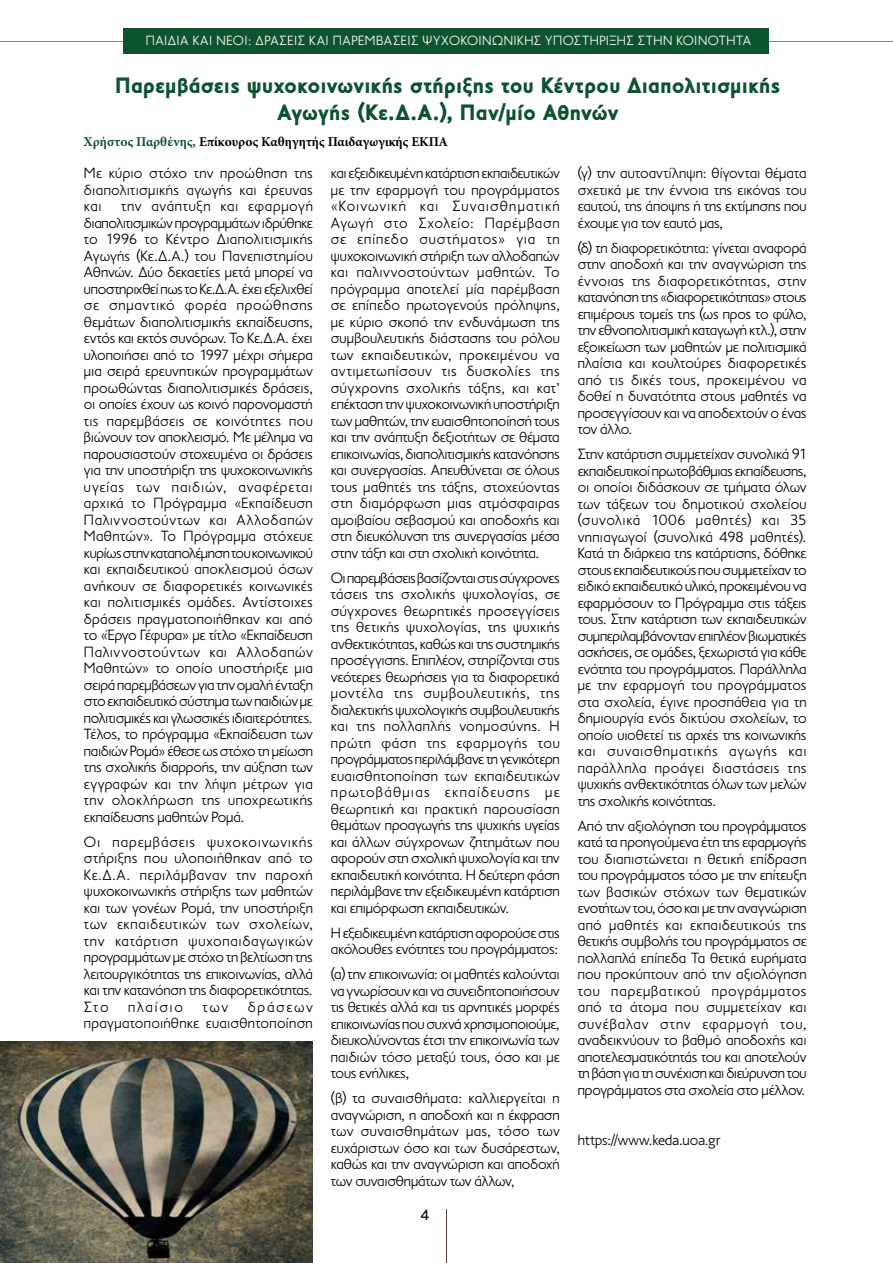
<style>
.page{position:relative;width:893px;height:1263px;background:#fff}
.page>*{position:absolute;margin:0;border:0;box-sizing:border-box;transform-origin:0 0}
.t1{font:900 22.5px/27px "PF Transport";letter-spacing:.005em;color:#0e532f;text-align:center}
.t2{font:300 15px/16.5px "PF Transport";letter-spacing:-.015em;color:#000;text-align:justify}
.t3{font:300 15px/16.5px "PF Transport";letter-spacing:.02em;color:#000;text-align:right}
.t4{font:300 15px "PF Transport";letter-spacing:.11em;color:#000}
.t5{font:15px "PF Transport";color:#000}
.t6{font:300 13.5px "PF Transport";letter-spacing:.03em;color:#fff}
.t7{font:700 13.5px "Minion Pro";color:#000}
.s1{color:#0e532f}
</style>
<div class="page">
<hr style="left:0;top:41px;width:124px;height:1px;background:#808285">
<hr style="left:769px;top:41px;width:124px;height:1px;background:#808285">
<hr style="left:446px;top:1209px;width:1px;height:54px;background:#64433c">
<div style="left:124px;top:28px;width:645px;height:26px;background:#0e532f"></div>
<img style="left:0;top:1042px;width:313px;height:221px">
<p class="t6" style="left:146px;top:32px;width:607px">ΠΑΙΔΙΑ ΚΑΙ ΝΕΟΙ: ΔΡΑΣΕΙΣ ΚΑΙ ΠΑΡΕΜΒΑΣΕΙΣ ΨΥΧΟΚΟΙΝΩΝΙΚΗΣ ΥΠΟΣΤΗΡΙΞΗΣ ΣΤΗΝ ΚΟΙΝΟΤΗΤΑ</p>
<h1 class="t1" style="left:115px;top:72px;width:667px">Παρεμβάσεις ψυχοκοινωνικής στήριξης του Κέντρου Διαπολιτισμικής<br>Αγωγής (Κε.Δ.Α.), Παν/μίο Αθηνών</h1>
<p class="t7" style="left:84px;top:132px;width:366px"><span class="s1">Χρήστος Παρθένης,</span> Επίκουρος Καθηγητής Παιδαγωγικής ΕΚΠΑ</p>
<p class="t2" style="left:84px;top:165px;width:230px">Με κύριο στόχο την προώθηση της διαπολιτισμικής αγωγής και έρευνας και</p>
<p class="t2" style="left:331px;top:165px;width:230px">και εξειδικευμένη κατάρτιση εκπαιδευτικών με την εφαρμογή του προγράμματος «Κοινωνική και Συναισθηματική Αγωγή στο Σχολείο: Παρέμβαση σε επίπεδο συστήματος» για τη ψυχοκοινωνική στήριξη των αλλοδαπών και παλιννοστούντων μαθητών. Το πρόγραμμα αποτελεί μία παρέμβαση σε επίπεδο πρωτογενούς πρόληψης, με κύριο σκοπό την ενδυνάμωση της συμβουλευτικής διάστασης του ρόλου των εκπαιδευτικών, προκειμένου να αντιμετωπίσουν τις δυσκολίες της σύγχρονης σχολικής τάξης, και κατ’ επέκταση την ψυχοκοινωνική υποστήριξη των μαθητών, την ευαισθητοποίησή τους και την ανάπτυξη δεξιοτήτων σε θέματα επικοινωνίας, διαπολιτισμικής κατανόησης και συνεργασίας. Απευθύνεται σε όλους τους μαθητές της τάξης, στοχεύοντας στη διαμόρφωση μιας ατμόσφαιρας αμοιβαίου σεβασμού και αποδοχής και στη διευκόλυνση της συνεργασίας μέσα στην τάξη και στη σχολική κοινότητα.</p>
<p class="t2" style="left:331px;top:569px;width:230px">Οι παρεμβάσεις βασίζονται στις σύγχρονες τάσεις της σχολικής ψυχολογίας, σε σύγχρονες θεωρητικές προσεγγίσεις της θετικής ψυχολογίας, της ψυχικής ανθεκτικότητας, καθώς και της συστημικής προσέγγισης. Επιπλέον, στηρίζονται στις νεότερες θεωρήσεις για τα διαφορετικά μοντέλα της συμβουλευτικής, της διαλεκτικής ψυχολογικής συμβουλευτικής και της πολλαπλής νοημοσύνης. Η πρώτη φάση της εφαρμογής του προγράμματος περιλάμβανε τη γενικότερη ευαισθητοποίηση των εκπαιδευτικών πρωτοβάθμιας εκπαίδευσης με θεωρητική και πρακτική παρουσίαση θεμάτων προαγωγής της ψυχικής υγείας και άλλων σύγχρονων ζητημάτων που αφορούν στη σχολική ψυχολογία και την εκπαιδευτική κοινότητα. Η δεύτερη φάση περιλάμβανε την εξειδικευμένη κατάρτιση και επιμόρφωση εκπαιδευτικών.</p>
<p class="t2" style="left:331px;top:924px;width:230px">Η εξειδικευμένη κατάρτιση αφορούσε στις ακόλουθες ενότητες του προγράμματος:</p>
<p class="t2" style="left:331px;top:966px;width:230px">(α) την επικοινωνία: οι μαθητές καλούνται να γνωρίσουν και να συνειδητοποιήσουν τις θετικές αλλά και τις αρνητικές μορφές επικοινωνίας που συχνά χρησιμοποιούμε, διευκολύνοντας έτσι την επικοινωνία των παιδιών τόσο μεταξύ τους, όσο και με τους ενήλικες,</p>
<p class="t2" style="left:331px;top:1090px;width:230px">(β) τα συναισθήματα: καλλιεργείται η αναγνώριση, η αποδοχή και η έκφραση των συναισθημάτων μας, τόσο των ευχάριστων όσο και των δυσάρεστων, καθώς και την αναγνώριση και αποδοχή των συναισθημάτων των άλλων,</p>
<p class="t2" style="left:84px;top:198px;width:230px;text-indent:37px">την ανάπτυξη και εφαρμογή διαπολιτισμικών προγραμμάτων ιδρύθηκε το 1996 το Κέντρο Διαπολιτισμικής Αγωγής (Κε.Δ.Α.) του Πανεπιστημίου Αθηνών. Δύο δεκαετίες μετά μπορεί να υποστηριχθεί πως το Κε.Δ.Α. έχει εξελιχθεί σε σημαντικό φορέα προώθησης θεμάτων διαπολιτισμικής εκπαίδευσης, εντός και εκτός συνόρων. Το Κε.Δ.Α. έχει υλοποιήσει από το 1997 μέχρι σήμερα μια σειρά ερευνητικών προγραμμάτων προωθώντας διαπολιτισμικές δράσεις, οι οποίες έχουν ως κοινό παρονομαστή τις παρεμβάσεις σε κοινότητες που βιώνουν τον αποκλεισμό. Με μέλημα να παρουσιαστούν στοχευμένα οι δράσεις για την υποστήριξη της ψυχοκοινωνικής υγείας των παιδιών, αναφέρεται αρχικά το Πρόγραμμα «Εκπαίδευση Παλιννοστούντων και Αλλοδαπών Μαθητών». Το Πρόγραμμα στόχευε κυρίως στην καταπολέμηση του κοινωνικού και εκπαιδευτικού αποκλεισμού όσων ανήκουν σε διαφορετικές κοινωνικές και πολιτισμικές ομάδες. Αντίστοιχες δράσεις πραγματοποιήθηκαν και από το «Έργο Γέφυρα» με τίτλο «Εκπαίδευση Παλιννοστούντων και Αλλοδαπών Μαθητών» το οποίο υποστήριξε μια σειρά παρεμβάσεων για την ομαλή ένταξη στο εκπαιδευτικό σύστημα των παιδιών με πολιτισμικές και γλωσσικές ιδιαιτερότητες.<br>Τέλος, το πρόγραμμα «Εκπαίδευση των παιδιών Ρομά» έθεσε ως στόχο τη μείωση της σχολικής διαρροής, την αύξηση των εγγραφών και την λήψη μέτρων για την ολοκλήρωση της υποχρεωτικής εκπαίδευσης μαθητών Ρομά.</p>
<p class="t2" style="left:84px;top:833px;width:230px">Οι παρεμβάσεις ψυχοκοινωνικής στήριξης που υλοποιήθηκαν από το Κε.Δ.Α. περιλάμβαναν την παροχή ψυχοκοινωνικής στήριξης των μαθητών και των γονέων Ρομά, την υποστήριξη των εκπαιδευτικών των σχολείων, την κατάρτιση ψυχοπαιδαγωγικών προγραμμάτων με στόχο τη βελτίωση της λειτουργικότητας της επικοινωνίας, αλλά και την κατανόηση της διαφορετικότητας.<br>Στο</p>
<p class="t4" style="left:128px;top:998px;width:56px">πλαίσιο</p>
<p class="t2" style="left:203px;top:998px;width:27px">των</p>
<p class="t3" style="left:84px;top:998px;width:230px">δράσεων<br>πραγματοποιήθηκε ευαισθητοποίηση</p>
<p class="t5" style="left:421px;top:1207px;width:10px">4</p>
<p class="t2" style="left:578px;top:165px;width:230px">(γ) την αυτοαντίληψη: θίγονται θέματα σχετικά με την έννοια της εικόνας του εαυτού, της άποψης ή της εκτίμησης που έχουμε για τον εαυτό μας,</p>
<p class="t2" style="left:578px;top:239px;width:230px">(δ) τη διαφορετικότητα: γίνεται αναφορά στην αποδοχή και την αναγνώριση της έννοιας της διαφορετικότητας, στην κατανόηση της «διαφορετικότητας» στους επιμέρους τομείς της (ως προς το φύλο, την εθνοπολιτισμική καταγωγή κτλ.), στην εξοικείωση των μαθητών με πολιτισμικά πλαίσια και κουλτούρες διαφορετικές από τις δικές τους, προκειμένου να δοθεί η δυνατότητα στους μαθητές να προσεγγίσουν και να αποδεχτούν ο ένας τον άλλο.</p>
<p class="t2" style="left:578px;top:446px;width:230px">Στην κατάρτιση συμμετείχαν συνολικά 91 εκπαιδευτικοί πρωτοβάθμιας εκπαίδευσης, οι οποίοι διδάσκουν σε τμήματα όλων των τάξεων του δημοτικού σχολείου (συνολικά 1006 μαθητές) και 35 νηπιαγωγοί (συνολικά 498 μαθητές).<br>Κατά τη διάρκεια της κατάρτισης, δόθηκε στους εκπαιδευτικούς που συμμετείχαν το ειδικό εκπαιδευτικό υλικό, προκειμένου να εφαρμόσουν το Πρόγραμμα στις τάξεις τους. Στην κατάρτιση των εκπαιδευτικών συμπεριλαμβάνονταν επιπλέον βιωματικές ασκήσεις, σε ομάδες, ξεχωριστά για κάθε ενότητα του προγράμματος. Παράλληλα με την εφαρμογή του προγράμματος στα σχολεία, έγινε προσπάθεια για τη δημιουργία ενός δικτύου σχολείων, το οποίο υιοθετεί τις αρχές της κοινωνικής και συναισθηματικής αγωγής και παράλληλα προάγει διαστάσεις της ψυχικής ανθεκτικότητας όλων των μελών της σχολικής κοινότητας.</p>
<p class="t2" style="left:578px;top:817px;width:230px">Από την αξιολόγηση του προγράμματος κατά τα προηγούμενα έτη της εφαρμογής του διαπιστώνεται η θετική επίδραση του προγράμματος τόσο με την επίτευξη των βασικών στόχων των θεματικών ενοτήτων του, όσο και με την αναγνώριση από μαθητές και εκπαιδευτικούς της θετικής συμβολής του προγράμματος σε πολλαπλά επίπεδα Τα θετικά ευρήματα που προκύπτουν από την αξιολόγηση του παρεμβατικού προγράμματος από τα άτομα που συμμετείχαν και συνέβαλαν στην εφαρμογή του, αναδεικνύουν το βαθμό αποδοχής και αποτελεσματικότητάς του και αποτελούν τη βάση για τη συνέχιση και διεύρυνση του προγράμματος στα σχολεία στο μέλλον.</p>
<p class="t2" style="left:578px;top:1131px;width:144px">https://www.keda.uoa.gr</p>
</div>
